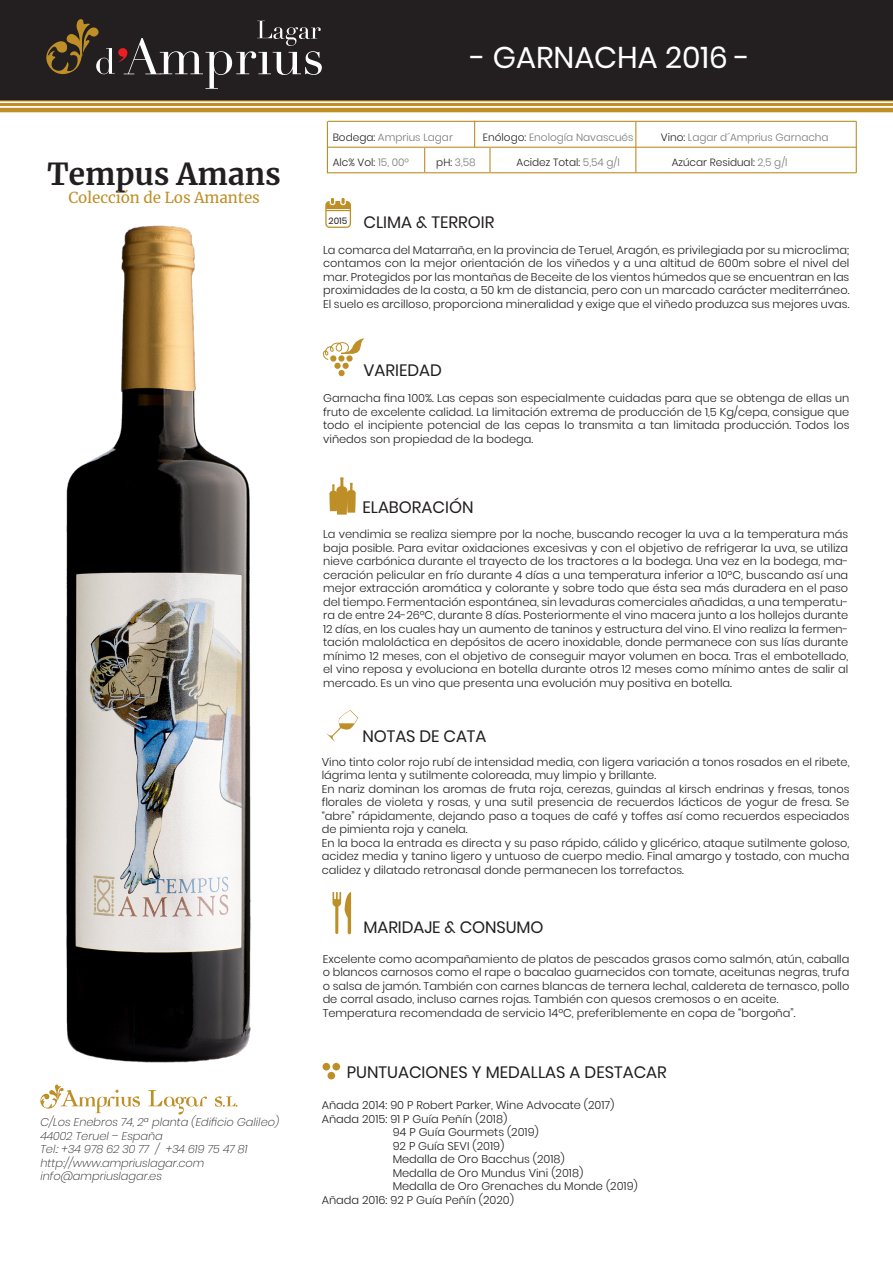
<style>
.page{position:relative;width:893px;height:1263px;background:#fff}
.page>*{position:absolute;margin:0;border:0;box-sizing:border-box;transform-origin:0 0}
.t1{font:30px "Poppins";color:#fff}
.t2{font:700 30px "Merriweather";color:#231f20}
.t3{font:16.5px "Poppins";color:#231f20}
.t4{font:15px "Merriweather";color:#be8f27}
.t5{font:300 11.25px/13.5px "Poppins";color:#231f20;text-align:justify}
.t6{font:italic 200 11.25px "Poppins";color:#231f20}
.t7{font:300 10.5px "Poppins";color:#76787b}
.t8{font:300 10.5px "Poppins";color:#231f20}
.t9{font:9px "Poppins";color:#231f20}
.s1{color:#231f20}
.s2{color:#76787b}
</style>
<div class="page">
<div style="left:0;top:0;width:893px;height:100px;background:#231f20"></div>
<hr style="left:0;top:108px;width:893px;height:4px;background:#be8f27">
<hr style="left:0;top:103px;width:893px;height:3px;background:#be8f27">
<hr style="left:0;top:100px;width:893px;height:1px;background:#be8f27">
<svg style="left:327px;top:203px;width:22px;height:5px"></svg>
<svg style="left:327px;top:210px;width:22px;height:1px"></svg>
<div style="left:325px;top:201px;width:26px;height:27px;border:1px solid #be8f27;border-radius:4px"></div>
<div style="left:330px;top:197px;width:5px;height:8px;border:1px solid #fff;border-radius:2px"></div>
<div style="left:340px;top:197px;width:6px;height:8px;border:1px solid #fff;border-radius:2px"></div>
<svg style="left:323px;top:338px;width:42px;height:22px"></svg>
<div style="left:330px;top:355px;width:6px;height:7px;background:#be8f27;border-radius:50%"></div>
<svg style="left:338px;top:355px;width:7px;height:7px"></svg>
<svg style="left:346px;top:355px;width:7px;height:7px"></svg>
<div style="left:334px;top:363px;width:7px;height:6px;background:#be8f27;border-radius:50%"></div>
<div style="left:342px;top:363px;width:7px;height:6px;background:#be8f27;border-radius:50%"></div>
<div style="left:338px;top:370px;width:7px;height:6px;background:#be8f27;border-radius:50%"></div>
<svg style="left:329px;top:477px;width:27px;height:38px"></svg>
<svg style="left:326px;top:710px;width:32px;height:32px"></svg>
<svg style="left:333px;top:892px;width:18px;height:42px"></svg>
<hr style="left:328px;top:147px;width:529px;height:1px;background:#be8f27">
<hr style="left:328px;top:172px;width:528px;height:1px;background:#be8f27">
<hr style="left:328px;top:121px;width:528px;height:1px;background:#be8f27">
<svg style="left:474px;top:122px;width:1px;height:26px"></svg>
<hr style="left:635px;top:121px;width:1px;height:52px;background:#be8f27">
<hr style="left:856px;top:121px;width:1px;height:52px;background:#be8f27">
<svg style="left:424px;top:148px;width:1px;height:24px"></svg>
<hr style="left:489px;top:148px;width:2px;height:24px;background:#be8f27">
<hr style="left:327px;top:121px;width:1px;height:52px;background:#be8f27">
<div style="left:323px;top:1063px;width:7px;height:7px;background:#be8f27;border-radius:50%"></div>
<div style="left:332px;top:1063px;width:8px;height:7px;background:#be8f27;border-radius:50%"></div>
<div style="left:327px;top:1072px;width:8px;height:7px;background:#be8f27;border-radius:50%"></div>
<svg style="left:46px;top:19px;width:276px;height:70px"></svg>
<img style="left:40px;top:225px;width:211px;height:887px">
<p class="t2" style="left:47px;top:154px;width:236px">Tempus Amans</p>
<p class="t4" style="left:68px;top:187px;width:193px">Colección de Los Amantes</p>
<p class="t6" style="left:40px;top:1116px;width:240px">C/Los Enebros 74, 2ª planta (Edificio Galileo)</p>
<p class="t6" style="left:40px;top:1129px;width:124px">44002 Teruel – España</p>
<p class="t6" style="left:40px;top:1143px;width:209px">Tel.: +34 978 62 30 77 / +34 619 75 47 81</p>
<p class="t6" style="left:40px;top:1156px;width:166px">http://www.ampriuslagar.com</p>
<p class="t6" style="left:40px;top:1170px;width:123px">info@ampriuslagar.es</p>
<p class="t1" style="left:471px;top:40px;width:281px">- GARNACHA 2016 -</p>
<p class="t7" style="left:333px;top:132px;width:122px"><span class="s1">Bodega:</span> Amprius Lagar</p>
<p class="t7" style="left:483px;top:132px;width:152px"><span class="s1">Enólogo:</span> Enología Navascués</p>
<p class="t7" style="left:661px;top:132px;width:169px"><span class="s1">Vino:</span> Lagar d´Amprius Garnacha</p>
<p class="t8" style="left:333px;top:157px;width:78px">Alc% Vol: <span class="s2">15, 00º</span></p>
<p class="t7" style="left:436px;top:157px;width:41px"><span class="s1">pH:</span> 3,58</p>
<p class="t8" style="left:517px;top:157px;width:105px">Acidez Total: <span class="s2">5,54 g/l</span></p>
<p class="t8" style="left:672px;top:157px;width:117px">Azúcar Residual: <span class="s2">2,5 g/l</span></p>
<p class="t9" style="left:329px;top:215px;width:20px">2015</p>
<p class="t3" style="left:364px;top:212px;width:132px">CLIMA &amp; TERROIR</p>
<p class="t5" style="left:323px;top:243px;width:528px">La comarca del Matarraña, en la provincia de Teruel, Aragón, es privilegiada por su microclima; contamos con la mejor orientación de los viñedos y a una altitud de 600m sobre el nivel del mar. Protegidos por las montañas de Beceite de los vientos húmedos que se encuentran en las proximidades de la costa, a 50 km de distancia, pero con un marcado carácter mediterráneo.<br>El suelo es arcilloso, proporciona mineralidad y exige que el viñedo produzca sus mejores uvas.</p>
<p class="t3" style="left:364px;top:360px;width:80px">VARIEDAD</p>
<p class="t5" style="left:323px;top:392px;width:528px">Garnacha fina 100%. Las cepas son especialmente cuidadas para que se obtenga de ellas un fruto de excelente calidad. La limitación extrema de producción de 1,5 Kg/cepa, consigue que todo el incipiente potencial de las cepas lo transmita a tan limitada producción. Todos los viñedos son propiedad de la bodega.</p>
<p class="t3" style="left:362px;top:498px;width:112px">ELABORACIÓN</p>
<p class="t5" style="left:323px;top:527px;width:527px">La vendimia se realiza siempre por la noche, buscando recoger la uva a la temperatura más baja posible. Para evitar oxidaciones excesivas y con el objetivo de refrigerar la uva, se utiliza nieve carbónica durante el trayecto de los tractores a la bodega. Una vez en la bodega, ma&shy;ceración pelicular en frío durante 4 días a una temperatura inferior a 10ºC, buscando así una mejor extracción aromática y colorante y sobre todo que ésta sea más duradera en el paso del tiempo. Fermentación espontánea, sin levaduras comerciales añadidas, a una temperatu&shy;ra de entre 24-26ºC, durante 8 días. Posteriormente el vino macera junto a los hollejos durante 12 días, en los cuales hay un aumento de taninos y estructura del vino. El vino realiza la fermen&shy;tación maloláctica en depósitos de acero inoxidable, donde permanece con sus lías durante mínimo 12 meses, con el objetivo de conseguir mayor volumen en boca. Tras el embotellado, el vino reposa y evoluciona en botella durante otros 12 meses como mínimo antes de salir al mercado. Es un vino que presenta una evolución muy positiva en botella.</p>
<p class="t3" style="left:362px;top:727px;width:125px">NOTAS DE CATA</p>
<p class="t5" style="left:322px;top:755px;width:529px">Vino tinto color rojo rubí de intensidad media, con ligera variación a tonos rosados en el ribete, lágrima lenta y sutilmente coloreada, muy limpio y brillante.</p>
<p class="t5" style="left:322px;top:782px;width:529px">En nariz dominan los aromas de fruta roja, cerezas, guindas al kirsch endrinas y fresas, tonos florales de violeta y rosas, y una sutil presencia de recuerdos lácticos de yogur de fresa. Se “abre” rápidamente, dejando paso a toques de café y toffes así como recuerdos especiados de pimienta roja y canela.</p>
<p class="t5" style="left:322px;top:836px;width:529px">En la boca la entrada es directa y su paso rápido, cálido y glicérico, ataque sutilmente goloso, acidez media y tanino ligero y untuoso de cuerpo medio. Final amargo y tostado, con mucha calidez y dilatado retronasal donde permanecen los torrefactos.</p>
<p class="t3" style="left:364px;top:917px;width:182px">MARIDAJE &amp; CONSUMO</p>
<p class="t5" style="left:323px;top:952px;width:528px">Excelente como acompañamiento de platos de pescados grasos como salmón, atún, caballa o blancos carnosos como el rape o bacalao guarnecidos con tomate, aceitunas negras, trufa o salsa de jamón. También con carnes blancas de ternera lechal, caldereta de ternasco, pollo de corral asado, incluso carnes rojas. También con quesos cremosos o en aceite.</p>
<p class="t5" style="left:323px;top:1006px;width:474px">Temperatura recomendada de servicio 14ºC, preferiblemente en copa de “borgoña”.</p>
<p class="t3" style="left:347px;top:1062px;width:321px">PUNTUACIONES Y MEDALLAS A DESTACAR</p>
<p class="t5" style="left:322px;top:1098px;width:294px">Añada 2014: 90 P Robert Parker, Wine Advocate (2017)</p>
<p class="t5" style="left:322px;top:1112px;width:187px">Añada 2015: 91 P Guía Peñín (2018)</p>
<p class="t5" style="left:393px;top:1125px;width:148px">94 P Guía Gourmets (2019)</p>
<p class="t5" style="left:393px;top:1139px;width:113px">92 P Guía SEVI (2019)</p>
<p class="t5" style="left:393px;top:1152px;width:174px">Medalla de Oro Bacchus (2018)</p>
<p class="t5" style="left:393px;top:1166px;width:192px">Medalla de Oro Mundus Vini (2018)</p>
<p class="t5" style="left:393px;top:1179px;width:247px">Medalla de Oro Grenaches du Monde (2019)</p>
<p class="t5" style="left:322px;top:1193px;width:194px">Añada 2016: 92 P Guía Peñín (2020)</p>
</div>
